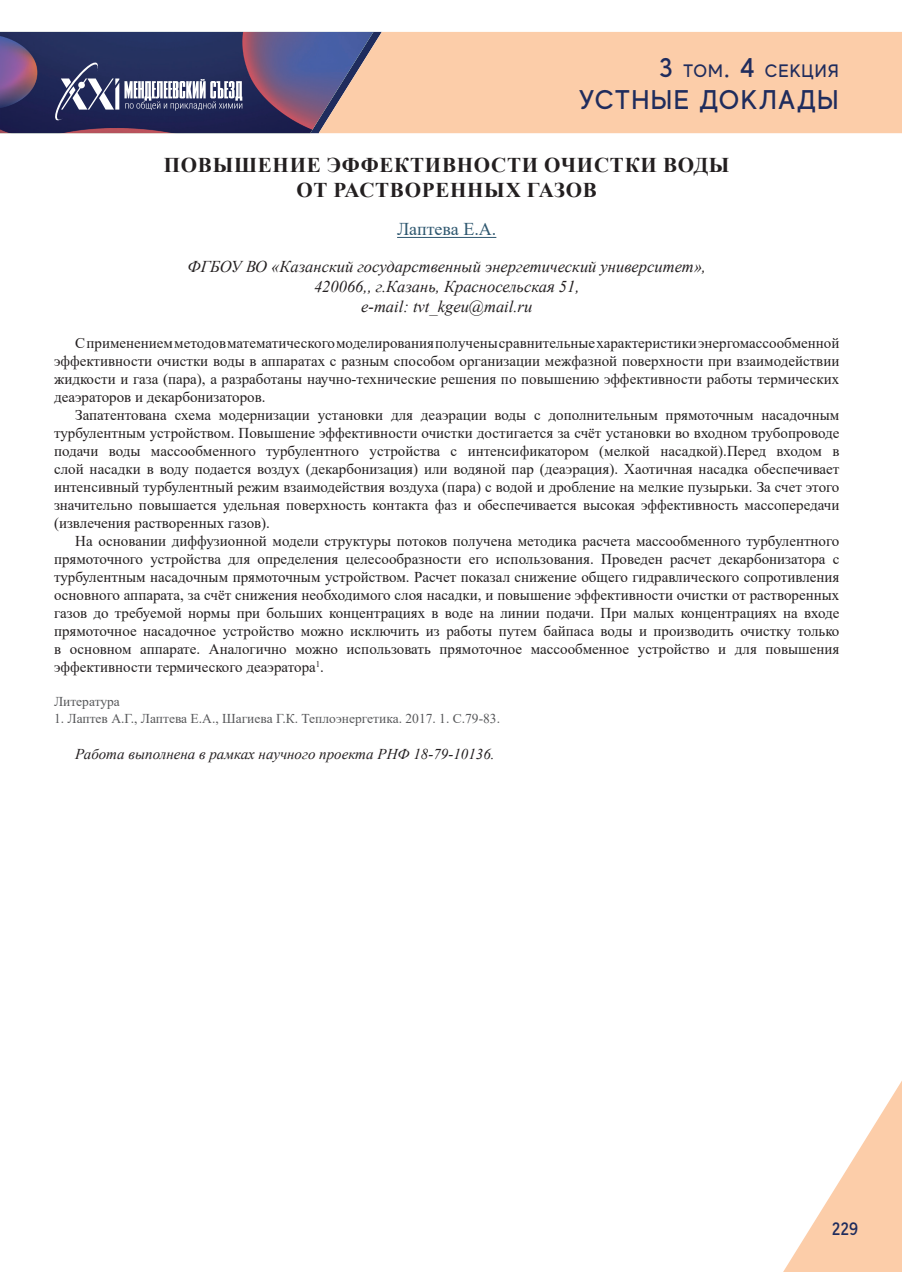
<style>
.page{position:relative;width:902px;height:1272px;background:#fff}
.page>*{position:absolute;margin:0;border:0;box-sizing:border-box;transform-origin:0 0}
.t1{font:500 27px "MADE Evolve Sans";letter-spacing:.05em;color:#1f2c5d}
.t2{font:700 21px/25.2px "Times New Roman";letter-spacing:.035em;color:#231f20;text-align:center}
.t3{font:500 18px "MADE Evolve Sans";letter-spacing:.05em;color:#1f2c5d}
.t4{font:18px "Times New Roman";color:#2e576f}
.t5{font:italic 16.5px/19.8px "Times New Roman";color:#231f20;text-align:center}
.t6{font:15px/18px "Times New Roman";color:#231f20;text-align:justify}
.t7{font:italic 15px "Times New Roman";color:#231f20}
.t8{font:13.5px "Times New Roman";color:#57585a}
.s1{font-size:27px}
</style>
<div class="page">
<div style="left:382px;top:32px;width:519px;height:101px;background:#fccda9"></div>
<svg style="left:784px;top:1082px;width:117px;height:189px"></svg>
<svg style="left:0;top:32px;width:382px;height:101px;background:#575277"></svg>
<hr style="left:397px;top:237px;width:99px;height:1px;background:#2e576f">
<p class="t3" style="left:659px;top:59px;width:181px"><span class="s1">3</span> ТОМ<span class="s1">. 4</span> СЕКЦИЯ</p>
<h1 class="t1" style="left:578px;top:83px;width:261px">УСТНЫЕ ДОКЛАДЫ</h1>
<h2 class="t2" style="left:164px;top:151px;width:567px">ПОВЫШЕНИЕ ЭФФЕКТИВНОСТИ ОЧИСТКИ ВОДЫ<br>ОТ РАСТВОРЕННЫХ ГАЗОВ</h2>
<p class="t4" style="left:397px;top:217px;width:101px">Лаптева Е.А.</p>
<p class="t5" style="left:187px;top:256px;width:520px">ФГБОУ ВО «Казанский государственный энергетический университет»,<br>420066,, г.Казань, Красносельская 51,<br>e-mail: tvt_kgeu@mail.ru</p>
<p class="t6" style="left:54px;top:333px;width:786px;text-indent:21px">С применением методов математического моделирования получены сравнительные характеристики энергомассообменной эффективности очистки воды в аппаратах с разным способом организации межфазной поверхности при взаимодействии жидкости и газа (пара), а разработаны научно-технические решения по повышению эффективности работы термических деаэраторов и декарбонизаторов.</p>
<p class="t6" style="left:54px;top:405px;width:786px;text-indent:21px">Запатентована схема модернизации установки для деаэрации воды с дополнительным прямоточным насадочным турбулентным устройством. Повышение эффективности очистки достигается за счёт установки во входном трубопроводе подачи воды массообменного турбулентного устройства с интенсификатором (мелкой насадкой).Перед входом в слой насадки в воду подается воздух (декарбонизация) или водяной пар (деаэрация). Хаотичная насадка обеспечивает интенсивный турбулентный режим взаимодействия воздуха (пара) с водой и дробление на мелкие пузырьки. За счет этого значительно повышается удельная поверхность контакта фаз и обеспечивается высокая эффективность массопередачи (извлечения растворенных газов).</p>
<p class="t6" style="left:54px;top:531px;width:786px;text-indent:21px">На основании диффузионной модели структуры потоков получена методика расчета массообменного турбулентного прямоточного устройства для определения целесообразности его использования. Проведен расчет декарбонизатора с турбулентным насадочным прямоточным устройством. Расчет показал снижение общего гидравлического сопротивления основного аппарата, за счёт снижения необходимого слоя насадки, и повышение эффективности очистки от растворенных газов до требуемой нормы при больших концентрациях в воде на линии подачи. При малых концентрациях на входе прямоточное насадочное устройство можно исключить из работы путем байпаса воды и производить очистку только в основном аппарате. Аналогично можно использовать прямоточное массообменное устройство и для повышения эффективности термического деаэратора<sup>1</sup>.</p>
<p class="t8" style="left:54px;top:692px;width:67px">Литература</p>
<p class="t8" style="left:54px;top:708px;width:447px">1. Лаптев А.Г., Лаптева Е.А., Шагиева Г.К. Теплоэнергетика. 2017. 1. С.79-83.</p>
<p class="t7" style="left:75px;top:743px;width:421px">Работа выполнена в рамках научного проекта РНФ 18-79-10136.</p>
<p class="t3" style="left:831px;top:1217px;width:28px">229</p>
</div>
